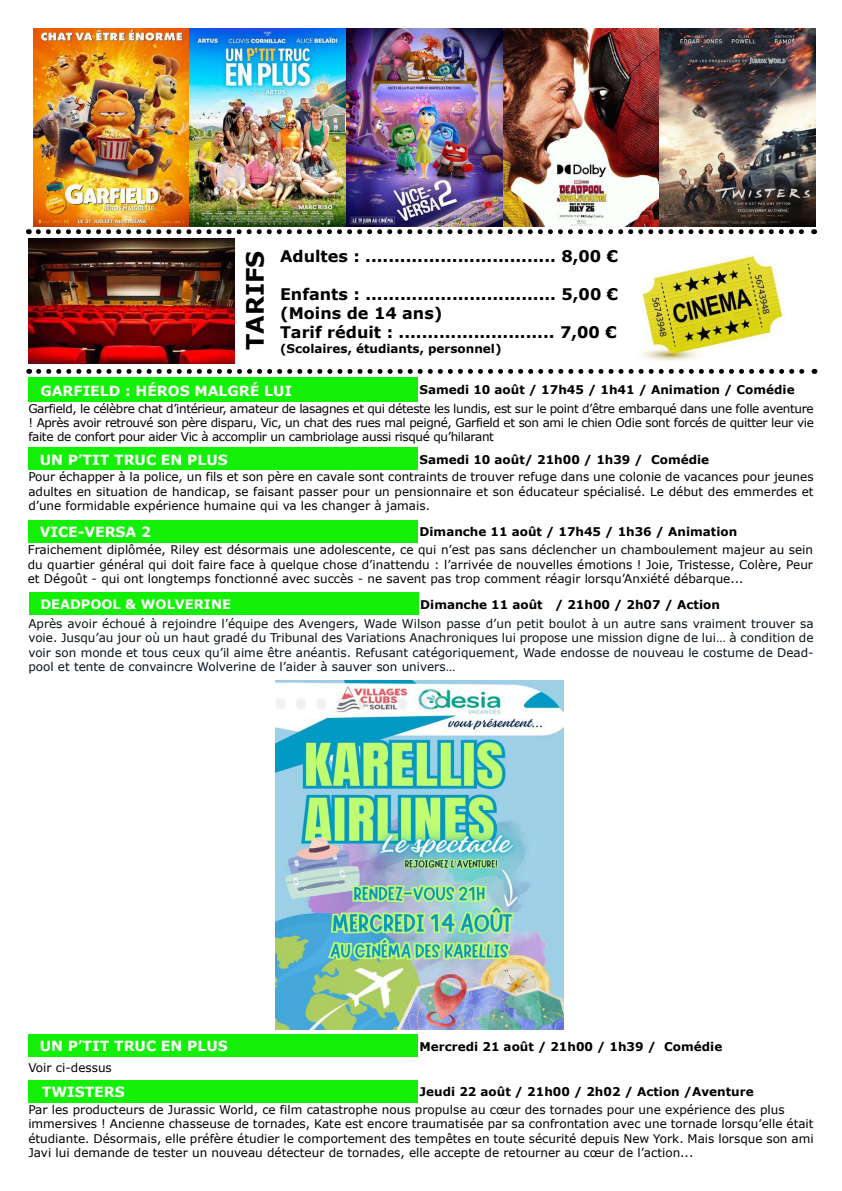
<style>
.page{position:relative;width:842px;height:1191px;background:#fff}
.page>*{position:absolute;margin:0;border:0;box-sizing:border-box;transform-origin:0 0}
.t1{font:700 24px "Verdana";color:#000}
.t2{font:700 16px/19.2px "Verdana";color:#000}
.t3{font:700 14px "Verdana";color:#fff}
.t4{font:700 13px "Verdana";color:#fff}
.t5{font:12px/14.4px "Verdana";color:#000;text-align:justify}
.t6{font:12px/14.4px "Verdana";color:#041218;text-align:justify}
.t7{font:700 12px "Verdana";color:#000}
</style>
<div class="page">
<img style="left:33px;top:28px;width:783px;height:199px">
<img style="left:28px;top:239px;width:10px;height:124px">
<img style="left:38px;top:229px;width:777px;height:145px">
<svg style="left:274px;top:243px;width:353px;height:124px"></svg>
<div style="left:28px;top:520px;width:390px;height:22px;background:#14ef08"></div>
<div style="left:29px;top:592px;width:389px;height:23px;background:#14ef08"></div>
<img style="left:631px;top:248px;width:155px;height:113px">
<div style="left:28px;top:447px;width:390px;height:23px;background:#14ef08"></div>
<div style="left:28px;top:1079px;width:390px;height:23px;background:#14ef08"></div>
<div style="left:28px;top:377px;width:390px;height:24px;background:#14ef08"></div>
<div style="left:28px;top:1034px;width:390px;height:22px;background:#14ef08"></div>
<img style="left:276px;top:680px;width:287px;height:349px">
<h1 class="t1" style="left:238px;top:350px;width:101px;rotate:-90deg">TARIFS</h1>
<h2 class="t2" style="left:280px;top:246px;width:340px">Adultes : ................................. 8,00 €</h2>
<h2 class="t2" style="left:280px;top:284px;width:340px">Enfants : ................................. 5,00 € (Moins de 14 ans)<br>Tarif réduit : ........................... 7,00 €</h2>
<p class="t7" style="left:280px;top:340px;width:223px">(Scolaires, étudiants, personnel)</p>
<p class="t3" style="left:40px;top:380px;width:253px">GARFIELD : HÉROS MALGRÉ LUI</p>
<p class="t7" style="left:420px;top:381px;width:377px">Samedi 10 août / 17h45 / 1h41 / Animation / Comédie</p>
<p class="t5" style="left:28px;top:401px;width:787px">Garfield, le célèbre chat d’intérieur, amateur de lasagnes et qui déteste les lundis, est sur le point d’être embarqué dans une folle aventure ! Après avoir retrouvé son père disparu, Vic, un chat des rues mal peigné, Garfield et son ami le chien Odie sont forcés de quitter leur vie faite de confort pour aider Vic à accomplir un cambriolage aussi risqué qu’hilarant</p>
<p class="t3" style="left:40px;top:450px;width:189px">UN P’TIT TRUC EN PLUS</p>
<p class="t7" style="left:420px;top:451px;width:291px">Samedi 10 août/ 21h00 / 1h39 / Comédie</p>
<p class="t5" style="left:28px;top:470px;width:787px">Pour échapper à la police, un fils et son père en cavale sont contraints de trouver refuge dans une colonie de vacances pour jeunes adultes en situation de handicap, se faisant passer pour un pensionnaire et son éducateur spécialisé. Le début des emmerdes et d’une formidable expérience humaine qui va les changer à jamais.</p>
<p class="t3" style="left:40px;top:522px;width:113px">VICE-VERSA 2</p>
<p class="t7" style="left:420px;top:523px;width:319px">Dimanche 11 août / 17h45 / 1h36 / Animation</p>
<p class="t5" style="left:28px;top:543px;width:787px">Fraichement diplômée, Riley est désormais une adolescente, ce qui n’est pas sans déclencher un chamboulement majeur au sein du quartier général qui doit faire face à quelque chose d’inattendu : l’arrivée de nouvelles émotions ! Joie, Tristesse, Colère, Peur et Dégoût - qui ont longtemps fonctionné avec succès - ne savent pas trop comment réagir lorsqu’Anxiété débarque...</p>
<p class="t4" style="left:40px;top:595px;width:192px">DEADPOOL &amp; WOLVERINE</p>
<p class="t7" style="left:420px;top:596px;width:301px">Dimanche 11 août / 21h00 / 2h07 / Action</p>
<p class="t6" style="left:28px;top:616px;width:787px">Après avoir échoué à rejoindre l’équipe des Avengers, Wade Wilson passe d’un petit boulot à un autre sans vraiment trouver sa voie. Jusqu’au jour où un haut gradé du Tribunal des Variations Anachroniques lui propose une mission digne de lui… à condition de voir son monde et tous ceux qu’il aime être anéantis. Refusant catégoriquement, Wade endosse de nouveau le costume de Dead&shy;pool et tente de convaincre Wolverine de l’aider à sauver son univers…</p>
<p class="t3" style="left:40px;top:1036px;width:189px">UN P’TIT TRUC EN PLUS</p>
<p class="t7" style="left:420px;top:1037px;width:304px">Mercredi 21 août / 21h00 / 1h39 / Comédie</p>
<p class="t5" style="left:28px;top:1060px;width:85px">Voir ci-dessus</p>
<p class="t3" style="left:42px;top:1081px;width:84px">TWISTERS</p>
<p class="t7" style="left:420px;top:1083px;width:336px">Jeudi 22 août / 21h00 / 2h02 / Action /Aventure</p>
<p class="t5" style="left:28px;top:1102px;width:787px;text-align:left">Par les producteurs de Jurassic World, ce film catastrophe nous propulse au cœur des tornades pour une expérience des plus immersives ! Ancienne chasseuse de tornades, Kate est encore traumatisée par sa confrontation avec une tornade lorsqu’elle était étudiante. Désormais, elle préfère étudier le comportement des tempêtes en toute sécurité depuis New York. Mais lorsque son ami Javi lui demande de tester un nouveau détecteur de tornades, elle accepte de retourner au cœur de l’action...</p>
</div>
